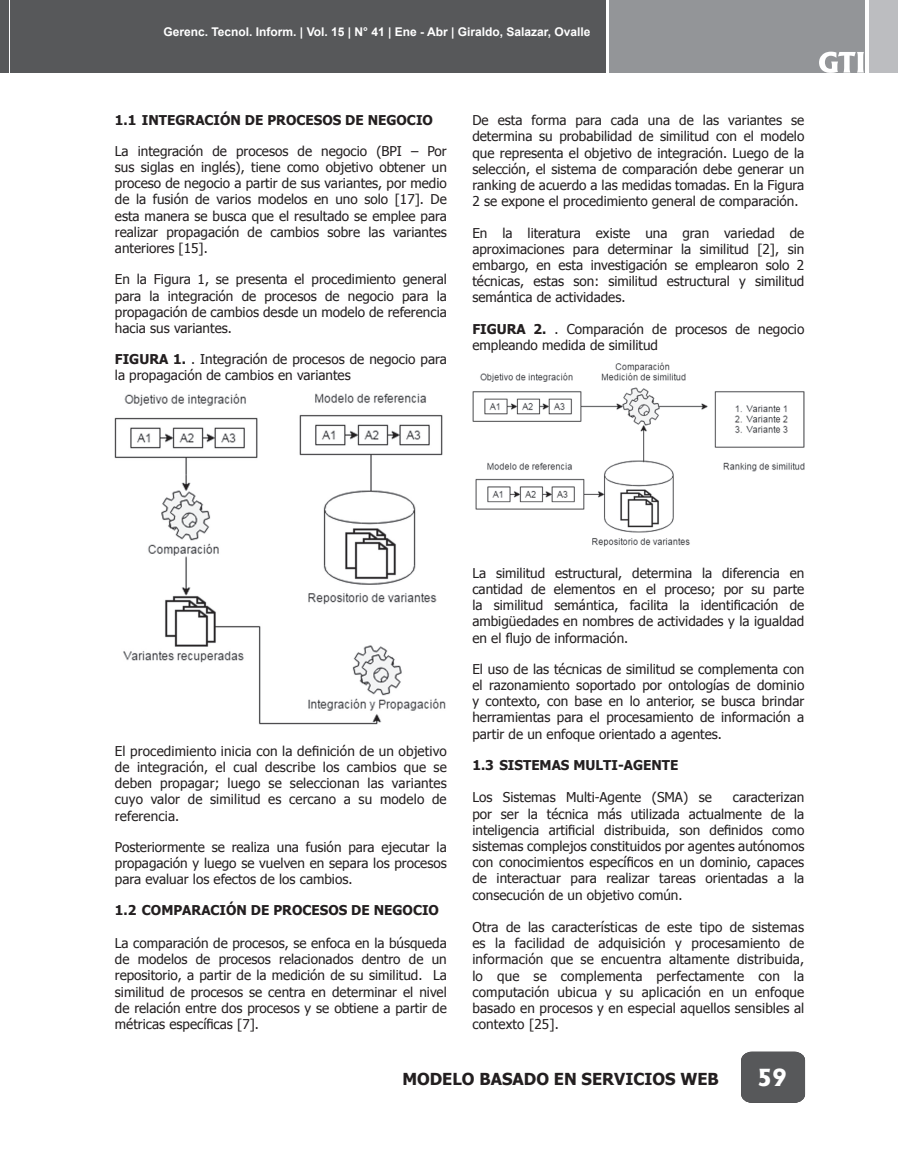
<style>
.page{position:relative;width:898px;height:1166px;background:#fff}
.page>*{position:absolute;margin:0;border:0;box-sizing:border-box;transform-origin:0 0}
.t1{font:800 22.5px "Albertus";color:#fff}
.t2{font:700 16.5px "Tahoma";color:#231f20}
.t3{font:13.5px/16.2px "Tahoma";color:#231f20;text-align:justify}
.t4{font:700 13.5px "Tahoma";color:#231f20}
.t5{font:700 12px "Arial";color:#fff}
.s1{font-weight:700}
</style>
<div class="page">
<div style="left:10px;top:0;width:595px;height:73px;background:#57585a"></div>
<div style="left:609px;top:0;width:255px;height:73px;background:#939598"></div>
<div style="left:868px;top:0;width:29px;height:73px;background:#bcbdc0"></div>
<div style="left:741px;top:1051px;width:63px;height:51px;background:#57585a"></div>
<div style="left:0;top:0;width:9px;height:73px;background:#57585a"></div>
<svg style="left:819px;top:52px;width:44px;height:21px"></svg>
<img style="left:115px;top:393px;width:331px;height:331px">
<img style="left:472px;top:362px;width:331px;height:184px">
<p class="t5" style="left:163px;top:24px;width:428px">Gerenc. Tecnol. Inform. | Vol. 15 | N° 41 | Ene - Abr | Giraldo, Salazar, Ovalle</p>
<p class="t4" style="left:115px;top:111px;width:319px">1.1 INTEGRACIÓN DE PROCESOS DE NEGOCIO</p>
<p class="t3" style="left:115px;top:142px;width:333px">La integración de procesos de negocio (BPI – Por sus siglas en inglés), tiene como objetivo obtener un proceso de negocio a partir de sus variantes, por medio de la fusión de varios modelos en uno solo [17]. De esta manera se busca que el resultado se emplee para realizar propagación de cambios sobre las variantes anteriores [15].</p>
<p class="t3" style="left:115px;top:271px;width:333px">En la Figura 1, se presenta el procedimiento general para la integración de procesos de negocio para la propagación de cambios desde un modelo de referencia hacia sus variantes.</p>
<p class="t3" style="left:115px;top:350px;width:333px"><span class="s1">FIGURA 1.</span> . Integración de procesos de negocio para la propagación de cambios en variantes</p>
<p class="t3" style="left:472px;top:111px;width:333px">De esta forma para cada una de las variantes se determina su probabilidad de similitud con el modelo que representa el objetivo de integración. Luego de la selección, el sistema de comparación debe generar un ranking de acuerdo a las medidas tomadas. En la Figura 2 se expone el procedimiento general de comparación.</p>
<p class="t3" style="left:472px;top:224px;width:333px">En la literatura existe una gran variedad de aproximaciones para determinar la similitud [2], sin embargo, en esta investigación se emplearon solo 2 técnicas, estas son: similitud estructural y similitud semántica de actividades.</p>
<p class="t3" style="left:472px;top:320px;width:333px"><span class="s1">FIGURA 2.</span> . Comparación de procesos de negocio empleando medida de similitud</p>
<p class="t3" style="left:115px;top:741px;width:333px">El procedimiento inicia con la definición de un objetivo de integración, el cual describe los cambios que se deben propagar; luego se seleccionan las variantes cuyo valor de similitud es cercano a su modelo de referencia.</p>
<p class="t3" style="left:115px;top:837px;width:333px">Posteriormente se realiza una fusión para ejecutar la propagación y luego se vuelven en separa los procesos para evaluar los efectos de los cambios.</p>
<p class="t4" style="left:115px;top:900px;width:325px">1.2 COMPARACIÓN DE PROCESOS DE NEGOCIO</p>
<p class="t3" style="left:115px;top:933px;width:333px">La comparación de procesos, se enfoca en la búsqueda de modelos de procesos relacionados dentro de un repositorio, a partir de la medición de su similitud. La similitud de procesos se centra en determinar el nivel de relación entre dos procesos y se obtiene a partir de métricas específicas [7].</p>
<p class="t3" style="left:472px;top:564px;width:333px">La similitud estructural, determina la diferencia en cantidad de elementos en el proceso; por su parte la similitud semántica, facilita la identificación de ambigüedades en nombres de actividades y la igualdad en el flujo de información.</p>
<p class="t3" style="left:472px;top:660px;width:333px">El uso de las técnicas de similitud se complementa con el razonamiento soportado por ontologías de dominio y contexto, con base en lo anterior, se busca brindar herramientas para el procesamiento de información a partir de un enfoque orientado a agentes.</p>
<p class="t4" style="left:472px;top:755px;width:207px">1.3 SISTEMAS MULTI-AGENTE</p>
<p class="t3" style="left:472px;top:788px;width:241px">Los Sistemas Multi-Agente (SMA) se</p>
<p class="t3" style="left:472px;top:788px;width:333px;text-indent:260px">caracterizan por ser la técnica más utilizada actualmente de la inteligencia artificial distribuida, son definidos como sistemas complejos constituidos por agentes autónomos con conocimientos específicos en un dominio, capaces de interactuar para realizar tareas orientadas a la consecución de un objetivo común.</p>
<p class="t3" style="left:472px;top:918px;width:333px">Otra de las características de este tipo de sistemas es la facilidad de adquisición y procesamiento de información que se encuentra altamente distribuida, lo que se complementa perfectamente con la computación ubicua y su aplicación en un enfoque basado en procesos y en especial aquellos sensibles al contexto [25].</p>
<p class="t2" style="left:402px;top:1067px;width:318px">MODELO BASADO EN SERVICIOS WEB</p>
<h1 class="t1" style="left:757px;top:1062px;width:31px">59</h1>
</div>
